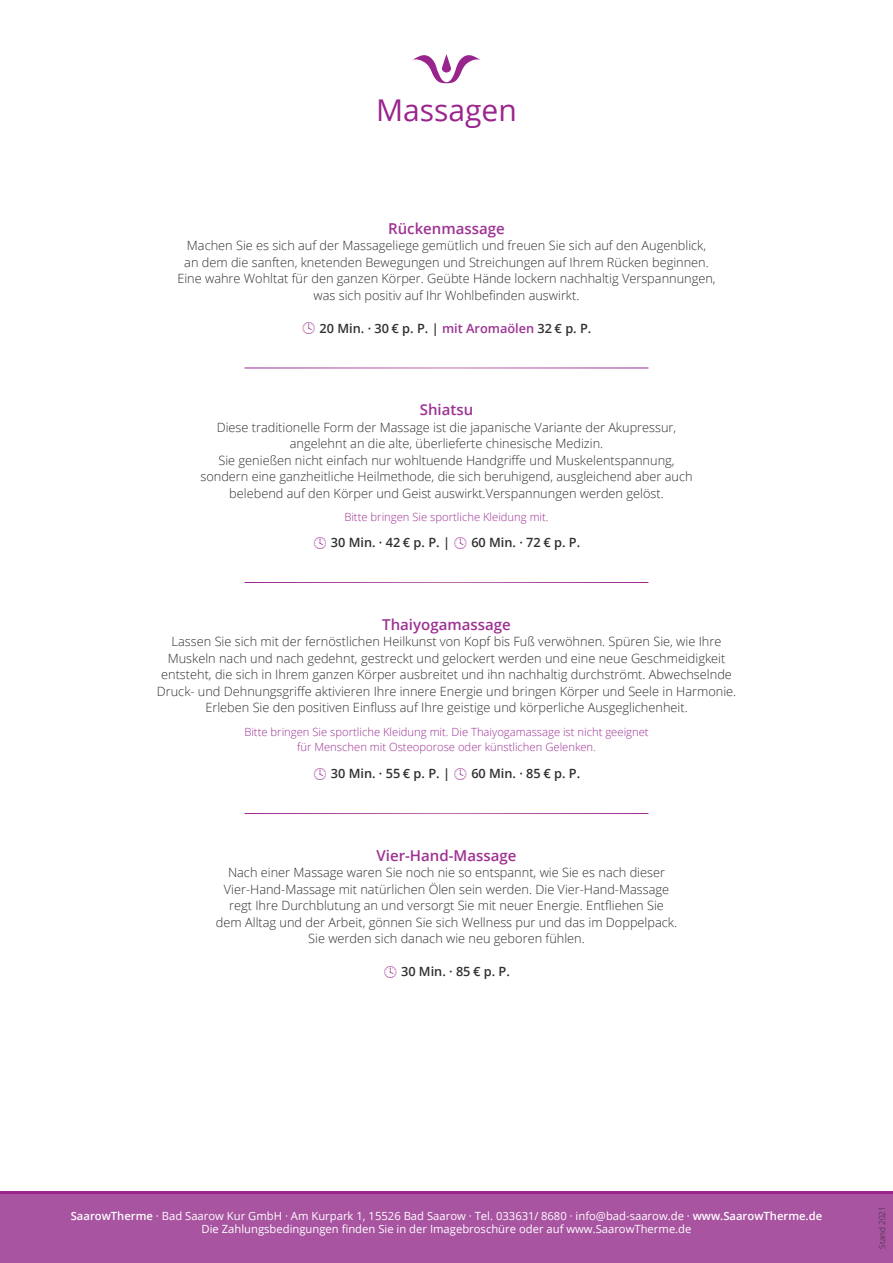
<style>
.page{position:relative;width:893px;height:1263px;background:#fff}
.page>*{position:absolute;margin:0;border:0;box-sizing:border-box;transform-origin:0 0}
.t1{font:30px "Open Sans";color:#99248e}
.t2{font:600 15px "Open Sans";color:#9d3293}
.t3{font:300 12.75px/16.5px "Open Sans";color:#312f30;text-align:center}
.t4{font:600 12.75px "Open Sans";color:#312f30}
.t5{font:11.25px/13.5px "Open Sans";color:#fff;text-align:center}
.t6{font:300 11.25px/15px "Open Sans";color:#9d3293;text-align:center}
.t7{font:300 8.25px "Open Sans";color:#312f30}
.s1{color:#9d3293}
.s2{font-weight:600}
</style>
<div class="page">
<div style="left:0;top:1191px;width:893px;height:72px;background:#a854a1"></div>
<svg style="left:412px;top:54px;width:69px;height:29px"></svg>
<hr style="left:0;top:1191px;width:893px;height:3px;background:#99248e">
<h1 class="t1" style="left:376px;top:90px;width:142px">Massagen</h1>
<p class="t2" style="left:388px;top:218px;width:118px">Rückenmassage</p>
<p class="t3" style="left:177px;top:237px;width:540px">Machen Sie es sich auf der Massageliege gemütlich und freuen Sie sich auf den Augenblick,<br>an dem die sanften, knetenden Bewegungen und Streichungen auf Ihrem Rücken beginnen.<br>Eine wahre Wohltat für den ganzen Körper. Geübte Hände lockern nachhaltig Verspannungen, was sich positiv auf Ihr Wohlbefinden auswirkt.</p>
<p class="t4" style="left:320px;top:319px;width:273px">20 Min. · 30 € p. P. | <span class="s1">mit Aromaölen</span> 32 € p. P.</p>
<p class="t2" style="left:420px;top:399px;width:55px">Shiatsu</p>
<p class="t3" style="left:200px;top:418px;width:494px">Diese traditionelle Form der Massage ist die japanische Variante der Akupressur, angelehnt an die alte, überlieferte chinesische Medizin.<br>Sie genießen nicht einfach nur wohltuende Handgriffe und Muskelentspannung, sondern eine ganzheitliche Heilmethode, die sich beruhigend, ausgleichend aber auch belebend auf den Körper und Geist auswirkt.Verspannungen werden gelöst.</p>
<p class="t6" style="left:344px;top:509px;width:206px">Bitte bringen Sie sportliche Kleidung mit.</p>
<p class="t4" style="left:331px;top:534px;width:121px">30 Min. · 42 € p. P. |</p>
<p class="t4" style="left:471px;top:534px;width:110px">60 Min. · 72 € p. P.</p>
<p class="t2" style="left:382px;top:614px;width:130px">Thaiyogamassage</p>
<p class="t3" style="left:157px;top:633px;width:581px">Lassen Sie sich mit der fernöstlichen Heilkunst von Kopf bis Fuß verwöhnen. Spüren Sie, wie Ihre Muskeln nach und nach gedehnt, gestreckt und gelockert werden und eine neue Geschmeidigkeit entsteht, die sich in Ihrem ganzen Körper ausbreitet und ihn nachhaltig durchströmt. Abwechselnde Druck- und Dehnungsgriffe aktivieren Ihre innere Energie und bringen Körper und Seele in Harmonie.<br>Erleben Sie den positiven Einfluss auf Ihre geistige und körperliche Ausgeglichenheit.</p>
<p class="t6" style="left:244px;top:724px;width:406px">Bitte bringen Sie sportliche Kleidung mit. Die Thaiyogamassage ist nicht geeignet für Menschen mit Osteoporose oder künstlichen Gelenken.</p>
<p class="t4" style="left:331px;top:765px;width:121px">30 Min. · 55 € p. P. |</p>
<p class="t4" style="left:471px;top:765px;width:110px">60 Min. · 85 € p. P.</p>
<p class="t2" style="left:376px;top:845px;width:141px">Vier-Hand-Massage</p>
<p class="t3" style="left:216px;top:864px;width:463px">Nach einer Massage waren Sie noch nie so entspannt, wie Sie es nach dieser Vier-Hand-Massage mit natürlichen Ölen sein werden. Die Vier-Hand-Massage regt Ihre Durchblutung an und versorgt Sie mit neuer Energie. Entfliehen Sie dem Alltag und der Arbeit, gönnen Sie sich Wellness pur und das im Doppelpack.<br>Sie werden sich danach wie neu geboren fühlen.</p>
<p class="t4" style="left:401px;top:963px;width:110px">30 Min. · 85 € p. P.</p>
<p class="t5" style="left:71px;top:1208px;width:753px"><span class="s2">SaarowTherme</span> · Bad Saarow Kur GmbH · Am Kurpark 1, 15526 Bad Saarow · Tel. 033631/ 8680 · info@bad-saarow.de · <span class="s2">www.SaarowTherme.de<br></span>Die Zahlungsbedingungen finden Sie in der Imagebroschüre oder auf www.SaarowTherme.de</p>
<p class="t7" style="left:876px;top:1248px;width:44px;rotate:-90deg">Stand 2021</p>
</div>
